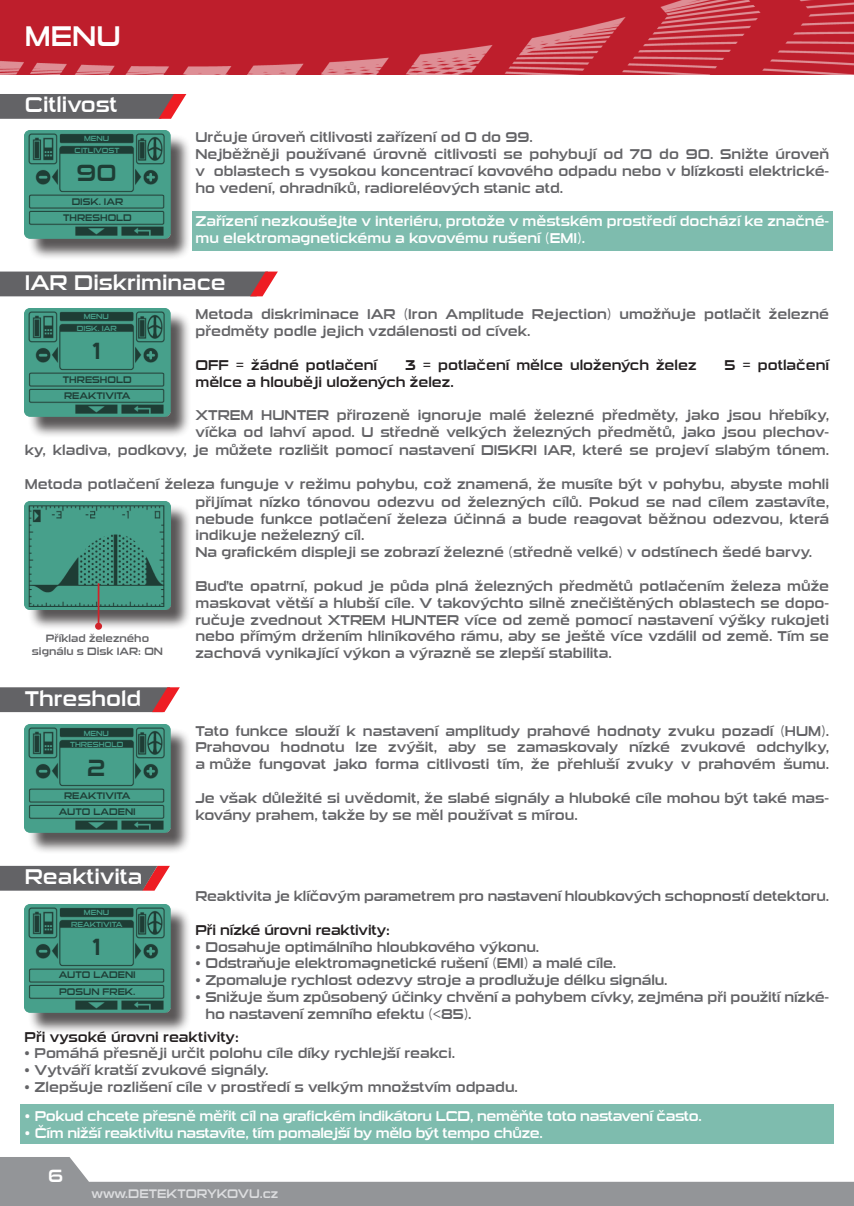
<style>
.page{position:relative;width:854px;height:1206px;background:#fff}
.page>*{position:absolute;margin:0;border:0;box-sizing:border-box;transform-origin:0 0}
.t1{font:28px "Sui Generis Rg";color:#fff}
.t2{font:23.1px "Sui Generis Rg";color:#1e3d35}
.t3{font:21px "Sui Generis Rg";color:#fff}
.t4{font:17.5px "Sui Generis Rg";color:#fff}
.t5{font:14px/16.8px "Sui Generis Rg";color:#636366}
.t6{font:14px "Sui Generis Rg";color:#231f20}
.t7{font:14px "Sui Generis Rg";letter-spacing:-.025em;color:#fff}
.t8{font:14px/16.8px "Sui Generis Rg";color:#fff}
.t9{font:12.25px "Sui Generis Rg";color:#dcdddf}
.t10{font:10.5px/12.6px "Sui Generis Rg";color:#636366;text-align:center}
.t11{font:9.45px/16.3px "Sui Generis Rg";color:#1e3d35;text-align:center}
.t12{font:7.35px "Sui Generis Rg";color:#47a08b}
</style>
<div class="page">
<svg style="left:0;top:1157px;width:853px;height:48px;fill:#939598"></svg>
<img style="left:0;top:0;width:853px;height:75px">
<div style="left:21px;top:1104px;width:812px;height:39px;background:#7ebcae"></div>
<div style="left:27px;top:504px;width:165px;height:127px;background:#231f20;opacity:.75"></div>
<img style="left:25px;top:501px;width:145px;height:108px">
<svg style="left:0;top:865px;width:170px;height:25px;background:#786a6d"></svg>
<div style="left:27px;top:311px;width:165px;height:127px;background:#231f20;opacity:.75"></div>
<img style="left:25px;top:308px;width:145px;height:108px">
<div style="left:28px;top:133px;width:164px;height:127px;background:#231f20;opacity:.75"></div>
<img style="left:25px;top:131px;width:145px;height:107px">
<svg style="left:0;top:94px;width:186px;height:25px;background:#736568"></svg>
<div style="left:192px;top:211px;width:640px;height:40px;background:#7ebcae"></div>
<svg style="left:0;top:271px;width:278px;height:25px;background:#70676a"></svg>
<hr style="left:98px;top:583px;width:1px;height:43px;background:#d1232a">
<div style="left:95px;top:622px;width:7px;height:7px;background:#d1232a;border-radius:50%"></div>
<div style="left:27px;top:727px;width:165px;height:127px;background:#231f20;opacity:.75"></div>
<img style="left:25px;top:725px;width:145px;height:107px">
<svg style="left:0;top:687px;width:180px;height:25px;background:#756669"></svg>
<div style="left:27px;top:907px;width:165px;height:127px;background:#231f20;opacity:.75"></div>
<img style="left:25px;top:904px;width:145px;height:108px">
<h1 class="t1" style="left:25px;top:20px;width:97px">MENU</h1>
<h3 class="t3" style="left:25px;top:93px;width:94px">Citlivost</h3>
<p class="t12" style="left:84px;top:135px;width:27px">MENU</p>
<h2 class="t2" style="left:77px;top:160px;width:42px">90</h2>
<p class="t12" style="left:75px;top:146px;width:46px">CITLIVOST</p>
<p class="t11" style="left:63px;top:194px;width:70px">DISK. IAR<br>THRESHOLD</p>
<p class="t5" style="left:195px;top:129px;width:635px">Určuje úroveň citlivosti zařízení od 0 do 99.<br>Nejběžněji používané úrovně citlivosti se pohybují od 70 do 90. Snižte úroveň v oblastech s vysokou koncentrací kovového odpadu nebo v blízkosti elektrické&shy;ho vedení, ohradníků, radioreléových stanic atd.</p>
<p class="t8" style="left:195px;top:213px;width:635px">Zařízení nezkoušejte v interiéru, protože v městském prostředí dochází ke značné&shy;mu elektromagnetickému a kovovému rušení (EMI).</p>
<h3 class="t3" style="left:25px;top:270px;width:202px">IAR Diskriminace</h3>
<p class="t12" style="left:84px;top:312px;width:27px">MENU</p>
<h2 class="t2" style="left:92px;top:338px;width:10px">1</h2>
<p class="t11" style="left:63px;top:371px;width:70px;text-align:left">THRESHOLD<br>REAKTIVITA</p>
<p class="t12" style="left:77px;top:324px;width:42px">DISK. IAR</p>
<p class="t5" style="left:195px;top:306px;width:635px">Metoda diskriminace IAR (Iron Amplitude Rejection) umožňuje potlačit železné předměty podle jejich vzdálenosti od cívek.</p>
<p class="t6" style="left:195px;top:357px;width:183px">OFF = žádné potlačení</p>
<p class="t6" style="left:405px;top:357px;width:293px">3 = potlačení mělce uložených želez</p>
<p class="t6" style="left:724px;top:357px;width:106px">5 = potlačení</p>
<p class="t6" style="left:195px;top:374px;width:260px">mělce a hlouběji uložených želez.</p>
<p class="t5" style="left:195px;top:407px;width:635px">XTREM HUNTER přirozeně ignoruje malé železné předměty, jako jsou hřebíky, víčka od lahví apod. U středně velkých železných předmětů, jako jsou plechov-</p>
<p class="t5" style="left:25px;top:442px;width:805px">ky, kladiva, podkovy, je můžete rozlišit pomocí nastavení DISKRI IAR, které se projeví slabým tónem.</p>
<p class="t5" style="left:25px;top:476px;width:805px">Metoda potlačení železa funguje v režimu pohybu, což znamená, že musíte být v pohybu, abyste mohli</p>
<p class="t10" style="left:32px;top:632px;width:132px">Příklad železného signálu s Disk IAR: ON</p>
<h3 class="t3" style="left:25px;top:686px;width:118px">Threshold</h3>
<p class="t12" style="left:84px;top:729px;width:27px">MENU</p>
<h2 class="t2" style="left:87px;top:754px;width:20px">2</h2>
<p class="t11" style="left:59px;top:787px;width:78px">REAKTIVITA<br>AUTO LADENI</p>
<p class="t12" style="left:70px;top:740px;width:55px">THRESHOLD</p>
<h3 class="t3" style="left:25px;top:865px;width:119px">Reaktivita</h3>
<p class="t5" style="left:195px;top:494px;width:635px">přijímat nízko tónovou odezvu od železných cílů. Pokud se nad cílem zastavíte, nebude funkce potlačení železa účinná a bude reagovat běžnou odezvou, která indikuje neželezný cíl.<br>Na grafickém displeji se zobrazí železné (středně velké) v odstínech šedé barvy.</p>
<p class="t5" style="left:195px;top:578px;width:635px;text-align:justify">Buďte opatrní, pokud je půda plná železných předmětů potlačením železa může maskovat větší a hlubší cíle. V takovýchto silně znečištěných oblastech se dopo&shy;ručuje zvednout XTREM HUNTER více od země pomocí nastavení výšky rukojeti nebo přímým držením hliníkového rámu, aby se ještě více vzdálil od země. Tím se zachová vynikající výkon a výrazně se zlepší stabilita.</p>
<p class="t5" style="left:195px;top:722px;width:635px;text-align:justify">Tato funkce slouží k nastavení amplitudy prahové hodnoty zvuku pozadí (HUM).<br>Prahovou hodnotu lze zvýšit, aby se zamaskovaly nízké zvukové odchylky, a může fungovat jako forma citlivosti tím, že přehluší zvuky v prahovém šumu.</p>
<p class="t5" style="left:195px;top:789px;width:635px">Je však důležité si uvědomit, že slabé signály a hluboké cíle mohou být také mas&shy;kovány prahem, takže by se měl používat s mírou.</p>
<p class="t5" style="left:195px;top:888px;width:635px">Reaktivita je klíčovým parametrem pro nastavení hloubkových schopností detektoru.</p>
<p class="t6" style="left:195px;top:921px;width:196px">Při nízké úrovni reaktivity:</p>
<p class="t5" style="left:195px;top:938px;width:345px">• Dosahuje optimálního hloubkového výkonu.</p>
<p class="t5" style="left:195px;top:955px;width:422px">• Odstraňuje elektromagnetické rušení (EMI) a malé cíle.</p>
<p class="t5" style="left:195px;top:972px;width:473px">• Zpomaluje rychlost odezvy stroje a prodlužuje délku signálu.</p>
<p class="t5" style="left:205px;top:989px;width:625px;text-indent:-10px">• Snižuje šum způsobený účinky chvění a pohybem cívky, zejména při použití nízké&shy;ho nastavení zemního efektu (&lt;85).</p>
<p class="t12" style="left:84px;top:908px;width:27px">MENU</p>
<h2 class="t2" style="left:92px;top:933px;width:10px">1</h2>
<p class="t11" style="left:59px;top:967px;width:78px;text-align:left">AUTO LADENI<br>POSUN FREK.</p>
<p class="t6" style="left:25px;top:1028px;width:215px">Při vysoké úrovni reaktivity:</p>
<p class="t5" style="left:25px;top:1045px;width:432px">• Pomáhá přesněji určit polohu cíle díky rychlejší reakci.</p>
<p class="t5" style="left:25px;top:1062px;width:245px">• Vytváří kratší zvukové signály.</p>
<p class="t5" style="left:25px;top:1078px;width:494px">• Zlepšuje rozlišení cíle v prostředí s velkým množstvím odpadu.</p>
<p class="t7" style="left:25px;top:1107px;width:678px">• Pokud chcete přesně měřit cíl na grafickém indikátoru LCD, neměňte toto nastavení často.</p>
<p class="t7" style="left:25px;top:1124px;width:519px">• Čím nižší reaktivitu nastavíte, tím pomalejší by mělo být tempo chůze.</p>
<p class="t12" style="left:71px;top:919px;width:53px">REAKTIVITA</p>
<p class="t4" style="left:48px;top:1165px;width:16px">6</p>
<p class="t9" style="left:91px;top:1186px;width:188px">www.DETEKTORYKOVU.cz</p>
</div>
